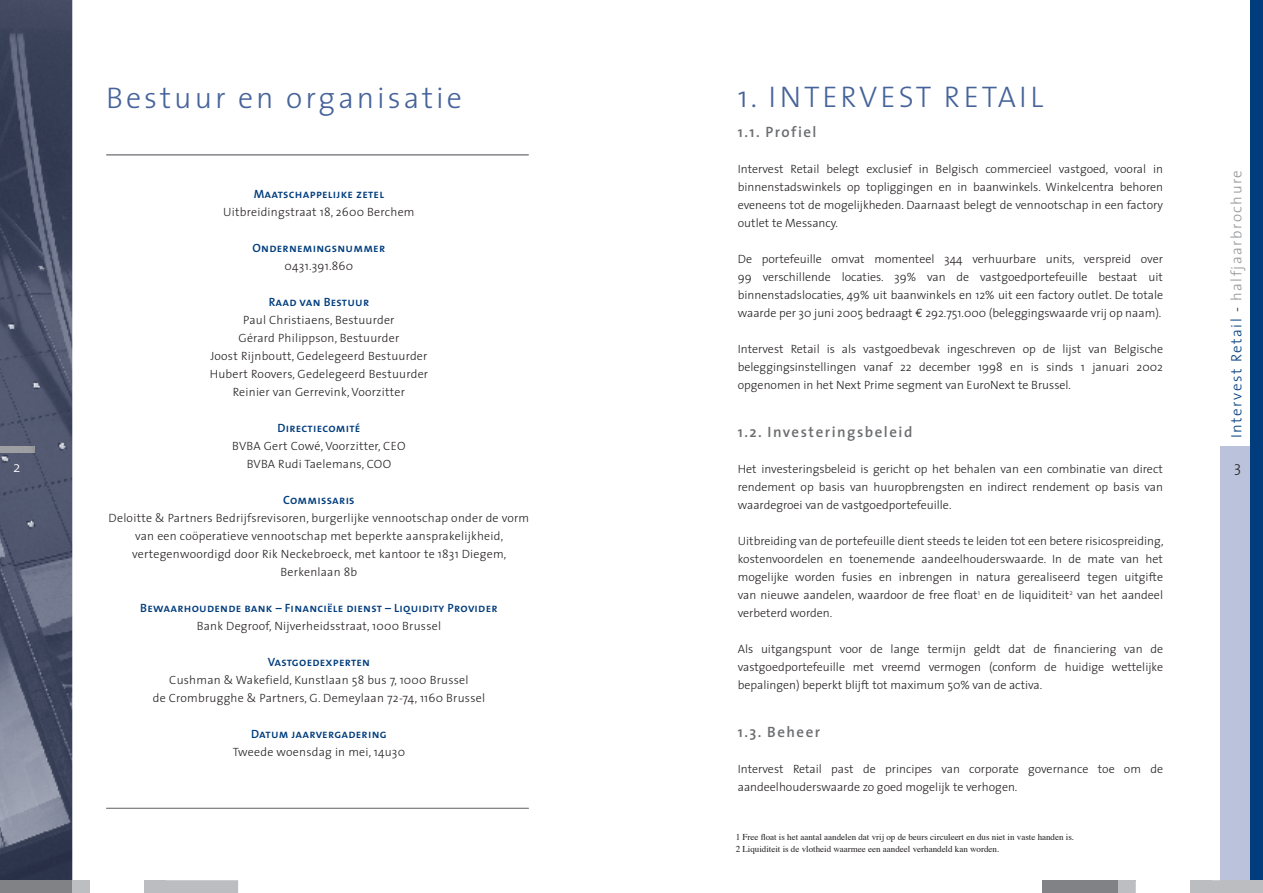
<style>
.page{position:relative;width:1263px;height:893px;background:#fff}
.page>*{position:absolute;margin:0;border:0;box-sizing:border-box;transform-origin:0 0}
.t1{font:300 30px "The Sans";letter-spacing:.1em;color:#46639a}
.t2{font:600 15px "The Sans";letter-spacing:.1em;color:#6c6d70}
.t3{font:300 15px "The Sans";letter-spacing:.1em;color:#939598}
.t4{font:300 15px "The Sans";color:#fff}
.t5{font:300 15px "The Sans";color:#231f20}
.t6{font:300 12px/18px "The Sans";letter-spacing:.02em;color:#231f20;text-align:justify}
.t7{font:12px "The Sans Semi Bold Caps";letter-spacing:.02em;color:#013d7d}
.t8{font:300 12px/18px "The Sans";color:#231f20}
.t9{font:9px/12px "Times";color:#231f20}
.s1{font-family:"Euro Mono";font-weight:400}
.s2{color:#013d7d}
.s3{color:#231f20}
</style>
<div class="page">
<img style="left:0;top:0;width:72px;height:880px">
<div style="left:0;top:880px;width:89px;height:13px;background:#808285"></div>
<svg style="left:72px;top:880px;width:166px;height:13px"></svg>
<div style="left:145px;top:880px;width:21px;height:13px;background:#bcbdc0"></div>
<img style="left:0;top:446px;width:34px;height:7px">
<div style="left:1250px;top:0;width:13px;height:893px;background:#013d7d"></div>
<div style="left:1220px;top:446px;width:30px;height:434px;background:#bbc2db"></div>
<div style="left:1042px;top:880px;width:93px;height:13px;background:#808285"></div>
<svg style="left:1118px;top:880px;width:102px;height:13px"></svg>
<div style="left:1254px;top:880px;width:9px;height:13px;background:#bcbdc0"></div>
<div style="left:1220px;top:880px;width:30px;height:13px;background:#bcbdc0"></div>
<hr style="left:1250px;top:880px;width:4px;height:13px;background:#bcbdc0">
<div style="left:1191px;top:880px;width:21px;height:13px;background:#bcbdc0"></div>
<hr style="left:106px;top:154px;width:423px;height:1px;background:#808285">
<hr style="left:106px;top:808px;width:423px;height:1px;background:#808285">
<h1 class="t1" style="left:738px;top:72px;width:307px">1. INTERVEST RETAIL</h1>
<p class="t2" style="left:738px;top:119px;width:80px">1.1. Profiel</p>
<p class="t6" style="left:738px;top:160px;width:427px">Intervest Retail belegt exclusief in Belgisch commercieel vastgoed, vooral in binnenstadswinkels op topliggingen en in baanwinkels. Winkelcentra behoren eveneens tot de mogelijkheden. Daarnaast belegt de vennootschap in een factory outlet te Messancy.</p>
<p class="t6" style="left:738px;top:250px;width:427px">De portefeuille omvat momenteel 344 verhuurbare units, verspreid over 99 verschillende locaties. 39% van de vastgoedportefeuille bestaat uit binnenstadslocaties, 49% uit baanwinkels en 12% uit een factory outlet. De totale waarde per 30 juni 2005 bedraagt <span class="s1">€</span> 292.751.000 (beleggingswaarde vrij op naam).</p>
<p class="t6" style="left:738px;top:340px;width:427px">Intervest Retail is als vastgoedbevak ingeschreven op de lijst van Belgische beleggingsinstellingen vanaf 22 december 1998 en is sinds 1 januari 2002 opgenomen in het Next Prime segment van EuroNext te Brussel.</p>
<p class="t2" style="left:738px;top:419px;width:176px">1.2. Investeringsbeleid</p>
<p class="t6" style="left:738px;top:460px;width:427px">Het investeringsbeleid is gericht op het behalen van een combinatie van direct rendement op basis van huuropbrengsten en indirect rendement op basis van waardegroei van de vastgoedportefeuille.</p>
<p class="t6" style="left:738px;top:532px;width:427px">Uitbreiding van de portefeuille dient steeds te leiden tot een betere risicospreiding, kostenvoordelen en toenemende aandeelhouderswaarde. In de mate van het mogelijke worden fusies en inbrengen in natura gerealiseerd tegen uitgifte van nieuwe aandelen, waardoor de free float<sup>1</sup> en de liquiditeit<sup>2</sup> van het aandeel verbeterd worden.</p>
<p class="t6" style="left:738px;top:640px;width:427px">Als uitgangspunt voor de lange termijn geldt dat de financiering van de vastgoedportefeuille met vreemd vermogen (conform de huidige wettelijke bepalingen) beperkt blijft tot maximum 50% van de activa.</p>
<p class="t2" style="left:738px;top:719px;width:84px">1.3. Beheer</p>
<p class="t8" style="left:738px;top:760px;width:427px">Intervest Retail past de principes van corporate governance toe om de aandeelhouderswaarde zo goed mogelijk te verhogen.</p>
<p class="t9" style="left:736px;top:832px;width:340px">1 Free float is het aantal aandelen dat vrij op de beurs circuleert en dus niet in vaste handen is.<br>2 Liquiditeit is de vlotheid waarmee een aandeel verhandeld kan worden.</p>
<h1 class="t1" style="left:106px;top:73px;width:357px">Bestuur en organisatie</h1>
<p class="t3" style="left:1224px;top:438px;width:269px;rotate:-90deg"><span class="s2">Intervest Retail</span> <span class="s3">-</span> halfjaarbrochure</p>
<p class="t7" style="left:254px;top:184px;width:132px">Maatschappelijke zetel</p>
<p class="t6" style="left:223px;top:203px;width:193px">Uitbreidingstraat 18, 2600 Berchem</p>
<p class="t7" style="left:253px;top:238px;width:134px">Ondernemingsnummer</p>
<p class="t6" style="left:285px;top:257px;width:70px">0431.391.860</p>
<p class="t7" style="left:269px;top:292px;width:102px">Raad van Bestuur</p>
<p class="t6" style="left:210px;top:311px;width:220px;text-align:center">Paul Christiaens, Bestuurder<br>Gérard Philippson, Bestuurder<br>Joost Rijnboutt, Gedelegeerd Bestuurder Hubert Roovers, Gedelegeerd Bestuurder Reinier van Gerrevink, Voorzitter</p>
<p class="t7" style="left:277px;top:418px;width:85px">Directiecomité</p>
<p class="t6" style="left:232px;top:437px;width:175px;text-align:center">BVBA Gert Cowé, Voorzitter, CEO<br>BVBA Rudi Taelemans, COO</p>
<p class="t7" style="left:283px;top:490px;width:73px">Commissaris</p>
<p class="t6" style="left:109px;top:509px;width:422px;text-align:center">Deloitte &amp; Partners Bedrijfsrevisoren, burgerlijke vennootschap onder de vorm van een coöperatieve vennootschap met beperkte aansprakelijkheid, vertegenwoordigd door Rik Neckebroeck, met kantoor te 1831 Diegem, Berkenlaan 8b</p>
<p class="t7" style="left:140px;top:598px;width:359px">Bewaarhoudende bank – Financiële dienst – Liquidity Provider</p>
<p class="t6" style="left:197px;top:617px;width:246px">Bank Degroof, Nijverheidsstraat, 1000 Brussel</p>
<p class="t7" style="left:268px;top:652px;width:104px">Vastgoedexperten</p>
<p class="t6" style="left:153px;top:671px;width:334px;text-align:center">Cushman &amp; Wakefield, Kunstlaan 58 bus 7, 1000 Brussel<br>de Crombrugghe &amp; Partners, G. Demeylaan 72-74, 1160 Brussel</p>
<p class="t7" style="left:251px;top:724px;width:137px">Datum jaarvergadering</p>
<p class="t6" style="left:233px;top:743px;width:174px">Tweede woensdag in mei, 14u30</p>
<p class="t4" style="left:13px;top:454px;width:9px">2</p>
<p class="t5" style="left:1234px;top:454px;width:8px">3</p>
</div>
